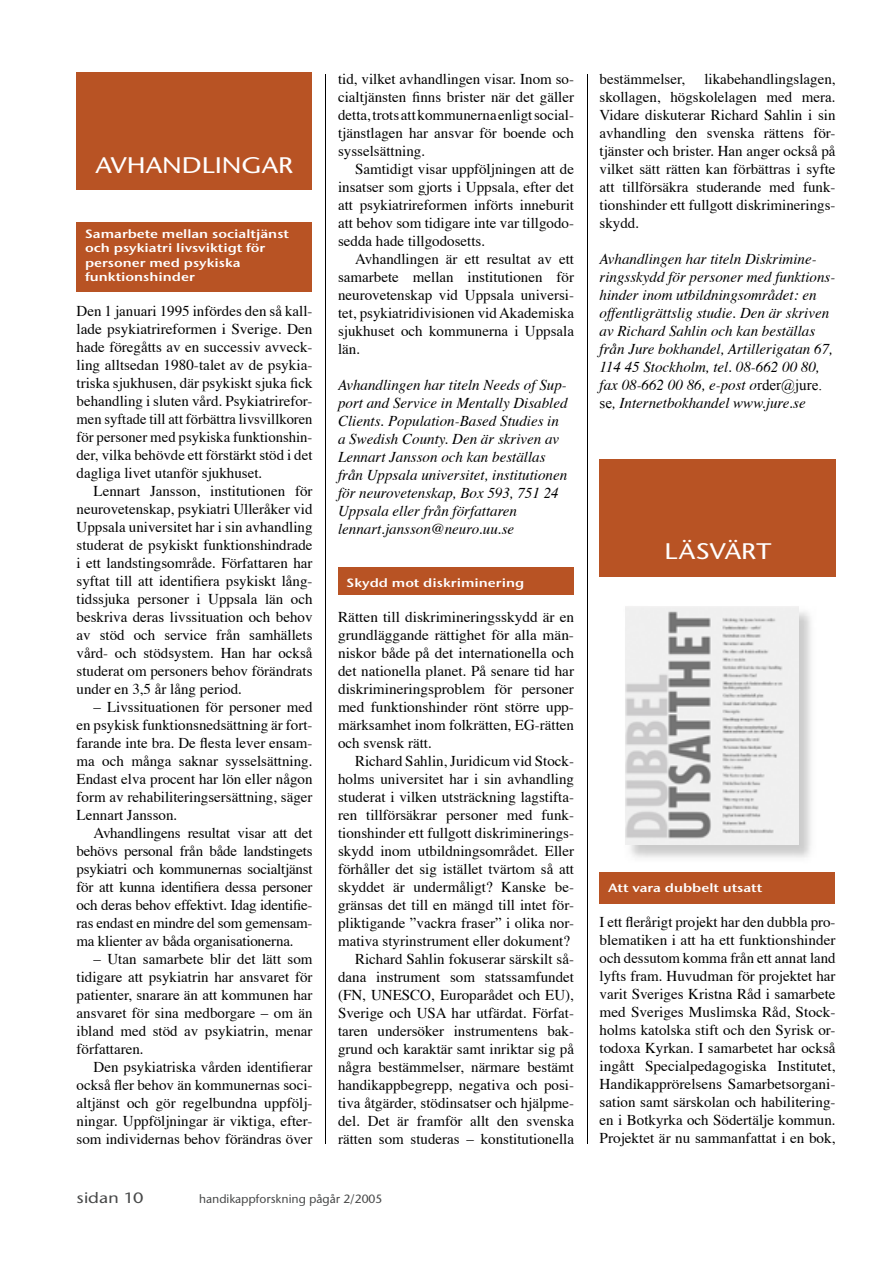
<style>
.page{position:relative;width:893px;height:1263px;background:#fff}
.page>*{position:absolute;margin:0;border:0;box-sizing:border-box;transform-origin:0 0}
.t1{font:500 22.5px "Stone Sans ITC";color:#fff;scale:1.2 1}
.t2{font:15px/18px "Times";color:#000;text-align:justify}
.t3{font:italic 15px/18px "Times";color:#000}
.t4{font:500 15px "Stone Sans ITC";color:#474848;scale:1.2 1}
.t5{font:12px/14.4px "Stone Sans ITC Semi";color:#fff;scale:1.2 1}
.t6{font:500 12px "Stone Sans ITC";color:#474848}
.s1{font-family:"Times New Roman";font-style:normal}
</style>
<div class="page">
<hr style="left:325px;top:74px;width:1px;height:1070px;background:#000">
<hr style="left:587px;top:74px;width:1px;height:1070px;background:#000">
<div style="left:77px;top:72px;width:235px;height:118px;background:#b85324"></div>
<div style="left:77px;top:222px;width:235px;height:69px;background:#b85324"></div>
<div style="left:339px;top:567px;width:235px;height:28px;background:#b85324"></div>
<div style="left:600px;top:459px;width:236px;height:117px;background:#b85324"></div>
<div style="left:600px;top:873px;width:235px;height:31px;background:#b85324"></div>
<img style="left:630px;top:606px;width:181px;height:252px">
<img style="left:625px;top:606px;width:173px;height:239px">
<h1 class="t1" style="left:95px;top:151px;width:166px">AVHANDLINGAR</h1>
<p class="t5" style="left:85px;top:226px;width:172px">Samarbete mellan socialtjänst och psykiatri livsviktigt för personer med psykiska funktionshinder</p>
<p class="t2" style="left:77px;top:303px;width:238px">Den 1 januari 1995 infördes den så kall&shy;lade psykiatrireformen i Sverige. Den hade föregåtts av en successiv avveck&shy;ling alltsedan 1980-talet av de psykia&shy;triska sjukhusen, där psykiskt sjuka fick behandling i sluten vård. Psykiatrirefor&shy;men syftade till att förbättra livsvillkoren för personer med psykiska funktionshin&shy;der, vilka behövde ett förstärkt stöd i det dagliga livet utanför sjukhuset.</p>
<p class="t2" style="left:77px;top:483px;width:238px;text-indent:17px">Lennart Jansson, institutionen för neurovetenskap, psykiatri Ulleråker vid Uppsala universitet har i sin avhandling studerat de psykiskt funktionshindrade i ett landstingsområde. Författaren har syftat till att identifiera psykiskt lång&shy;tidssjuka personer i Uppsala län och beskriva deras livssituation och behov av stöd och service från samhällets vård- och stödsystem. Han har också studerat om personers behov förändrats under en 3,5 år lång period.</p>
<p class="t2" style="left:77px;top:699px;width:237px;text-indent:17px">– Livssituationen för personer med en psykisk funktionsnedsättning är fort&shy;farande inte bra. De flesta lever ensam&shy;ma och många saknar sysselsättning.<br>Endast elva procent har lön eller någon form av rehabiliteringsersättning, säger Lennart Jansson.</p>
<p class="t2" style="left:77px;top:825px;width:238px;text-indent:17px">Avhandlingens resultat visar att det behövs personal från både landstingets psykiatri och kommunernas socialtjänst för att kunna identifiera dessa personer och deras behov effektivt. Idag identifie&shy;ras endast en mindre del som gemensam&shy;ma klienter av båda organisationerna.</p>
<p class="t2" style="left:77px;top:951px;width:237px;text-indent:17px">– Utan samarbete blir det lätt som tidigare att psykiatrin har ansvaret för patienter, snarare än att kommunen har ansvaret för sina medborgare – om än ibland med stöd av psykiatrin, menar författaren.</p>
<p class="t2" style="left:77px;top:1059px;width:237px;text-indent:17px">Den psykiatriska vården identifierar också fler behov än kommunernas soci&shy;altjänst och gör regelbundna uppfölj&shy;ningar. Uppföljningar är viktiga, efter&shy;som individernas behov förändras över</p>
<p class="t2" style="left:338px;top:70px;width:237px">tid, vilket avhandlingen visar. Inom so&shy;cialtjänsten finns brister när det gäller detta, trots att kommunerna enligt social&shy;tjänstlagen har ansvar för boende och sysselsättning.</p>
<p class="t2" style="left:338px;top:160px;width:237px;text-indent:17px">Samtidigt visar uppföljningen att de insatser som gjorts i Uppsala, efter det att psykiatrireformen införts inneburit att behov som tidigare inte var tillgodo&shy;sedda hade tillgodosetts.</p>
<p class="t2" style="left:338px;top:250px;width:237px;text-indent:17px">Avhandlingen är ett resultat av ett samarbete mellan institutionen för neuro vetenskap vid Uppsala universi&shy;tet, psykiatridivisionen vid Akademiska sjuk huset och kommunerna i Uppsala län.</p>
<p class="t3" style="left:338px;top:376px;width:231px">Avhandlingen har titeln Needs of Sup&shy;port and Service in Mentally Disabled Clients. Population-Based Studies in a Swedish County. Den är skriven av Lennart Jansson och kan beställas från Uppsala universitet, institutionen för neurovetenskap, Box 593, 751 24<br>Uppsala eller från författaren lennart.jansson@neuro.uu.se</p>
<p class="t5" style="left:347px;top:575px;width:149px">Skydd mot diskriminering</p>
<p class="t2" style="left:338px;top:608px;width:238px">Rätten till diskrimineringsskydd är en grundläggande rättighet för alla män&shy;niskor både på det internationella och det nationella planet. På senare tid har diskrimineringsproblem för personer med funktionshinder rönt större upp&shy;märksamhet inom folkrätten, EG-rätten och svensk rätt.</p>
<p class="t2" style="left:338px;top:752px;width:237px;text-align:right">Richard Sahlin, Juridicum vid Stock&shy;holms universitet har i sin avhandling studerat i vilken utsträckning lagstifta&shy;ren tillförsäkrar personer med funk&shy;tionshinder ett fullgott diskriminerings&shy;skydd inom utbildningsområdet. Eller förhåller det sig istället tvärtom så att skyddet är undermåligt? Kanske be&shy;gränsas det till en mängd till intet för&shy;pliktigande ”vackra fraser” i olika nor&shy;mativa styrinstrument eller dokument?<br>Richard Sahlin fokuserar särskilt så&shy;dana instrument som statssamfundet (FN, UNESCO, Europarådet och EU), Sverige och USA har utfärdat. Förfat&shy;taren undersöker instrumentens bak&shy;grund och karaktär samt inriktar sig på några bestämmelser, närmare bestämt handikappbegrepp, negativa och posi&shy;tiva åtgärder, stödinsatser och hjälpme&shy;del. Det är framför allt den svenska rätten som studeras – konstitutionella</p>
<p class="t4" style="left:77px;top:1188px;width:57px">sidan 10</p>
<p class="t6" style="left:199px;top:1192px;width:185px">handikappforskning pågår 2/2005</p>
<p class="t2" style="left:600px;top:70px;width:238px;text-indent:105px">likabehandlingslagen, skol lagen, högskolelagen med mera.<br>Vidare diskuterar Richard Sahlin i sin avhandling den svenska rättens för&shy;tjänster och brister. Han anger också på vilket sätt rätten kan förbättras i syfte att tillförsäkra studerande med funk&shy;tionshinder ett fullgott diskriminerings&shy;skydd.</p>
<p class="t3" style="left:600px;top:250px;width:237px">Avhandlingen har titeln Diskrimine&shy;ringsskydd för personer med funktions&shy;hinder inom utbildningsområdet: en offentligrättslig studie. Den är skriven av Richard Sahlin och kan beställas från Jure bokhandel, Artillerigatan 67, 114 45 Stockholm, tel. 08-662 00 80, fax 08-662 00 86, e-post o<span class="s1">rder@jure. se</span>, Internetbokhandel www.jure.se</p>
<p class="t2" style="left:600px;top:70px;width:87px">be stämmelser,</p>
<h1 class="t1" style="left:664px;top:538px;width:91px">LÄSVÄRT</h1>
<p class="t5" style="left:608px;top:881px;width:130px">Att vara dubbelt utsatt</p>
<p class="t2" style="left:600px;top:914px;width:238px">I ett flerårigt projekt har den dubbla pro&shy;blematiken i att ha ett funktionshinder och dessutom komma från ett annat land lyfts fram. Huvudman för projektet har varit Sveriges Kristna Råd i samarbete med Sveriges Muslimska Råd, Stock&shy;holms katolska stift och den Syrisk or&shy;todoxa Kyrkan. I samarbetet har också ingått Specialpedagogiska Institutet, Handikapprörelsens Samarbetsorgani&shy;sation samt särskolan och habilitering&shy;en i Botkyrka och Södertälje kommun.<br>Projektet är nu sammanfattat i en bok,</p>
</div>
